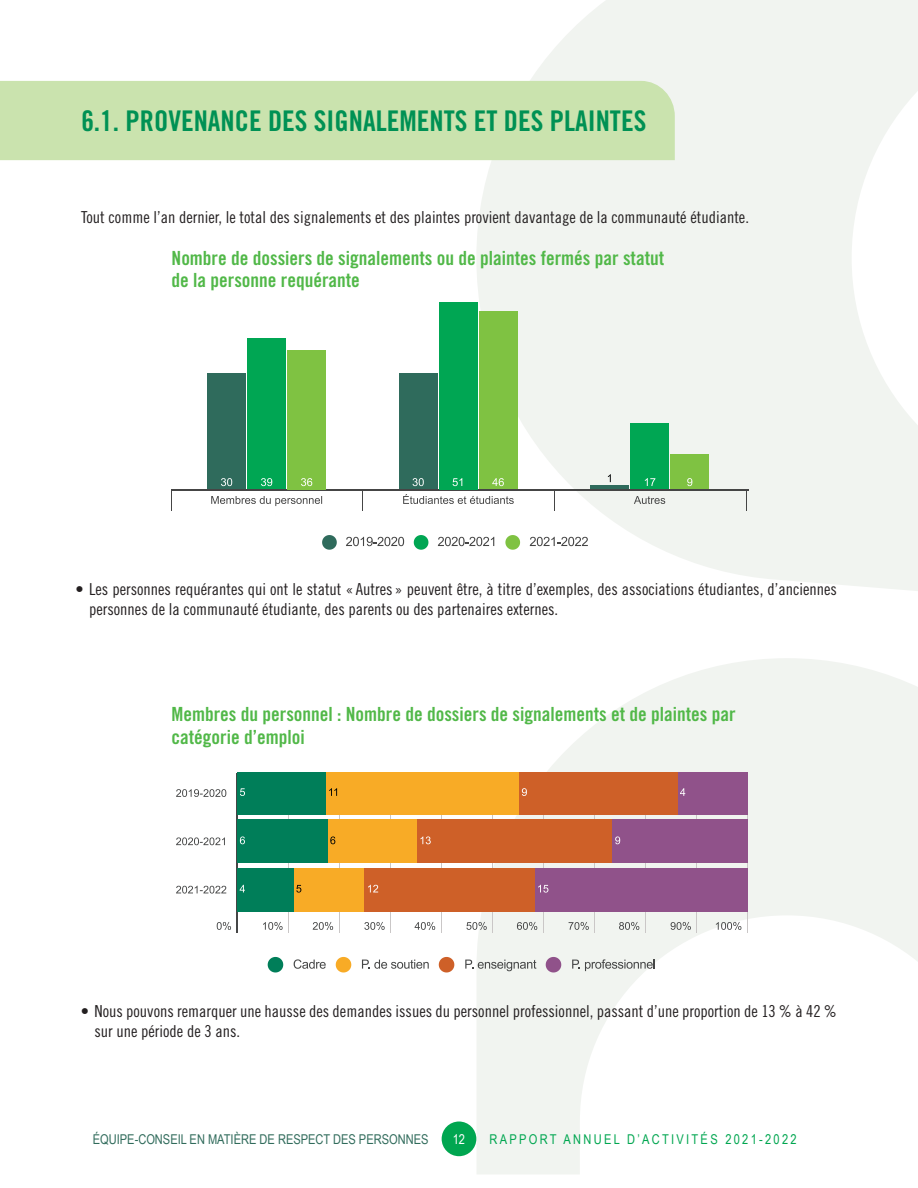
<style>
.page{position:relative;width:918px;height:1188px;background:#fff}
.page>*{position:absolute;margin:0;border:0;box-sizing:border-box;transform-origin:0 0}
.t1{font:28.5px "Trade Gothic Bold Cond Twenty";color:#009154}
.t2{font:19.5px/22.5px "Trade Gothic Bold Cond Twenty";color:#51b848}
.t3{font:16.5px/19.5px "Trade Gothic Cond Eighteen";color:#231f20}
.t4{font:13.5px "Arial Narrow";color:#306b5b}
.t5{font:13.5px "Arial Narrow";letter-spacing:.17em;color:#00a650}
.t6{font:13.5px "Arial Narrow";color:#fff}
</style>
<div class="page">
<svg style="left:476px;top:0;width:442px;height:1174px;fill:#f1f4f0"></svg>
<div style="left:442px;top:1122px;width:34px;height:34px;background:#00a650;border-radius:50%"></div>
<div style="left:0;top:81px;width:675px;height:79px;background:#cae3ae"></div>
<svg style="left:211px;top:496px;width:111px;height:10px"></svg>
<svg style="left:403px;top:494px;width:111px;height:10px"></svg>
<svg style="left:634px;top:496px;width:31px;height:8px"></svg>
<hr style="left:172px;top:489px;width:576px;height:2px;background:#454545">
<svg style="left:362px;top:491px;width:1px;height:20px"></svg>
<svg style="left:554px;top:491px;width:1px;height:20px"></svg>
<svg style="left:746px;top:491px;width:1px;height:20px"></svg>
<div style="left:208px;top:373px;width:38px;height:116px;background:#2f6b5c"></div>
<div style="left:248px;top:338px;width:38px;height:151px;background:#00a653"></div>
<div style="left:288px;top:350px;width:38px;height:139px;background:#7fc242"></div>
<div style="left:399px;top:373px;width:38px;height:116px;background:#2f6b5c"></div>
<div style="left:439px;top:302px;width:38px;height:187px;background:#00a653"></div>
<div style="left:479px;top:311px;width:38px;height:178px;background:#7fc242"></div>
<hr style="left:591px;top:485px;width:38px;height:4px;background:#2f6b5c">
<div style="left:631px;top:423px;width:38px;height:66px;background:#00a653"></div>
<div style="left:671px;top:454px;width:38px;height:35px;background:#7fc242"></div>
<svg style="left:221px;top:478px;width:11px;height:8px"></svg>
<svg style="left:261px;top:478px;width:11px;height:8px"></svg>
<svg style="left:301px;top:478px;width:11px;height:8px"></svg>
<svg style="left:413px;top:478px;width:11px;height:8px"></svg>
<svg style="left:453px;top:478px;width:9px;height:8px"></svg>
<svg style="left:492px;top:478px;width:12px;height:8px"></svg>
<svg style="left:608px;top:474px;width:3px;height:8px"></svg>
<svg style="left:645px;top:478px;width:10px;height:8px"></svg>
<svg style="left:687px;top:478px;width:5px;height:8px"></svg>
<svg style="left:322px;top:535px;width:15px;height:15px"></svg>
<svg style="left:346px;top:537px;width:58px;height:9px"></svg>
<svg style="left:414px;top:535px;width:14px;height:15px"></svg>
<svg style="left:438px;top:537px;width:56px;height:9px"></svg>
<svg style="left:505px;top:535px;width:15px;height:15px"></svg>
<svg style="left:530px;top:537px;width:58px;height:9px"></svg>
<svg style="left:176px;top:789px;width:50px;height:8px"></svg>
<svg style="left:176px;top:837px;width:49px;height:8px"></svg>
<svg style="left:176px;top:886px;width:50px;height:8px"></svg>
<hr style="left:236px;top:773px;width:2px;height:160px;background:#454646">
<hr style="left:288px;top:773px;width:1px;height:160px;background:#cac7c7">
<hr style="left:339px;top:773px;width:1px;height:160px;background:#cac7c7">
<hr style="left:390px;top:773px;width:1px;height:160px;background:#cac7c7">
<hr style="left:441px;top:773px;width:1px;height:160px;background:#cac7c7">
<hr style="left:492px;top:773px;width:1px;height:160px;background:#cac7c7">
<hr style="left:543px;top:773px;width:1px;height:160px;background:#cac7c7">
<hr style="left:594px;top:773px;width:1px;height:160px;background:#cac7c7">
<hr style="left:645px;top:773px;width:1px;height:160px;background:#cac7c7">
<hr style="left:696px;top:773px;width:1px;height:160px;background:#cac7c7">
<hr style="left:747px;top:773px;width:1px;height:160px;background:#cac7c7">
<svg style="left:217px;top:922px;width:14px;height:8px"></svg>
<svg style="left:263px;top:922px;width:20px;height:8px"></svg>
<svg style="left:313px;top:922px;width:20px;height:8px"></svg>
<svg style="left:364px;top:922px;width:21px;height:8px"></svg>
<svg style="left:415px;top:922px;width:20px;height:8px"></svg>
<svg style="left:466px;top:922px;width:21px;height:8px"></svg>
<svg style="left:517px;top:922px;width:20px;height:8px"></svg>
<svg style="left:569px;top:922px;width:20px;height:8px"></svg>
<svg style="left:619px;top:922px;width:20px;height:8px"></svg>
<svg style="left:671px;top:922px;width:20px;height:8px"></svg>
<svg style="left:716px;top:922px;width:25px;height:8px"></svg>
<div style="left:238px;top:773px;width:88px;height:42px;background:#007e59"></div>
<div style="left:326px;top:773px;width:193px;height:42px;background:#f8ab26"></div>
<div style="left:519px;top:773px;width:159px;height:42px;background:#ce6028"></div>
<div style="left:678px;top:773px;width:70px;height:42px;background:#90528a"></div>
<svg style="left:240px;top:788px;width:5px;height:8px"></svg>
<svg style="left:329px;top:788px;width:8px;height:8px"></svg>
<svg style="left:522px;top:788px;width:5px;height:8px"></svg>
<svg style="left:680px;top:788px;width:5px;height:8px"></svg>
<div style="left:238px;top:820px;width:90px;height:43px;background:#007e59"></div>
<div style="left:328px;top:820px;width:89px;height:43px;background:#f8ab26"></div>
<div style="left:417px;top:820px;width:196px;height:43px;background:#ce6028"></div>
<div style="left:613px;top:820px;width:135px;height:43px;background:#90528a"></div>
<svg style="left:240px;top:836px;width:5px;height:8px"></svg>
<svg style="left:330px;top:836px;width:5px;height:8px"></svg>
<svg style="left:421px;top:836px;width:10px;height:8px"></svg>
<svg style="left:615px;top:836px;width:5px;height:8px"></svg>
<div style="left:238px;top:868px;width:56px;height:43px;background:#007e59"></div>
<div style="left:294px;top:868px;width:71px;height:43px;background:#f8ab26"></div>
<div style="left:365px;top:868px;width:170px;height:43px;background:#ce6028"></div>
<div style="left:535px;top:868px;width:213px;height:43px;background:#90528a"></div>
<svg style="left:240px;top:885px;width:5px;height:7px"></svg>
<svg style="left:296px;top:885px;width:5px;height:8px"></svg>
<svg style="left:368px;top:885px;width:10px;height:7px"></svg>
<svg style="left:538px;top:885px;width:10px;height:8px"></svg>
<svg style="left:268px;top:957px;width:15px;height:15px"></svg>
<svg style="left:294px;top:959px;width:32px;height:10px"></svg>
<svg style="left:336px;top:957px;width:15px;height:15px"></svg>
<svg style="left:362px;top:960px;width:67px;height:9px"></svg>
<svg style="left:439px;top:957px;width:15px;height:15px"></svg>
<svg style="left:465px;top:960px;width:71px;height:11px"></svg>
<svg style="left:546px;top:957px;width:15px;height:15px"></svg>
<svg style="left:572px;top:959px;width:83px;height:12px"></svg>
<h1 class="t1" style="left:81px;top:104px;width:566px">6.1. PROVENANCE DES SIGNALEMENTS ET DES PLAINTES</h1>
<p class="t3" style="left:81px;top:207px;width:670px">Tout comme l’an dernier, le total des signalements et des plaintes provient davantage de la communauté étudiante.</p>
<p class="t2" style="left:172px;top:246px;width:494px">Nombre de dossiers de signalements ou de plaintes fermés par statut de la personne requérante</p>
<p class="t3" style="left:89px;top:580px;width:749px;text-indent:-13px">• Les personnes requérantes qui ont le statut «Autres » peuvent être, à titre d’exemples, des associations étudiantes, d’anciennes personnes de la communauté étudiante, des parents ou des partenaires externes.</p>
<p class="t2" style="left:172px;top:703px;width:566px">Membres du personnel : Nombre de dossiers de signalements et de plaintes par catégorie d’emploi</p>
<p class="t3" style="left:94px;top:1001px;width:744px;text-indent:-13px">• Nous pouvons remarquer une hausse des demandes issues du personnel professionnel, passant d’une proportion de 13 % à 42 % sur une période de 3 ans.</p>
<p class="t4" style="left:93px;top:1129px;width:337px">ÉQUIPE-CONSEIL EN MATIÈRE DE RESPECT DES PERSONNES</p>
<p class="t6" style="left:453px;top:1130px;width:14px">12</p>
<p class="t5" style="left:490px;top:1129px;width:309px">RAPPORT ANNUEL D’ACTIVITÉS 2021-2022</p>
</div>
